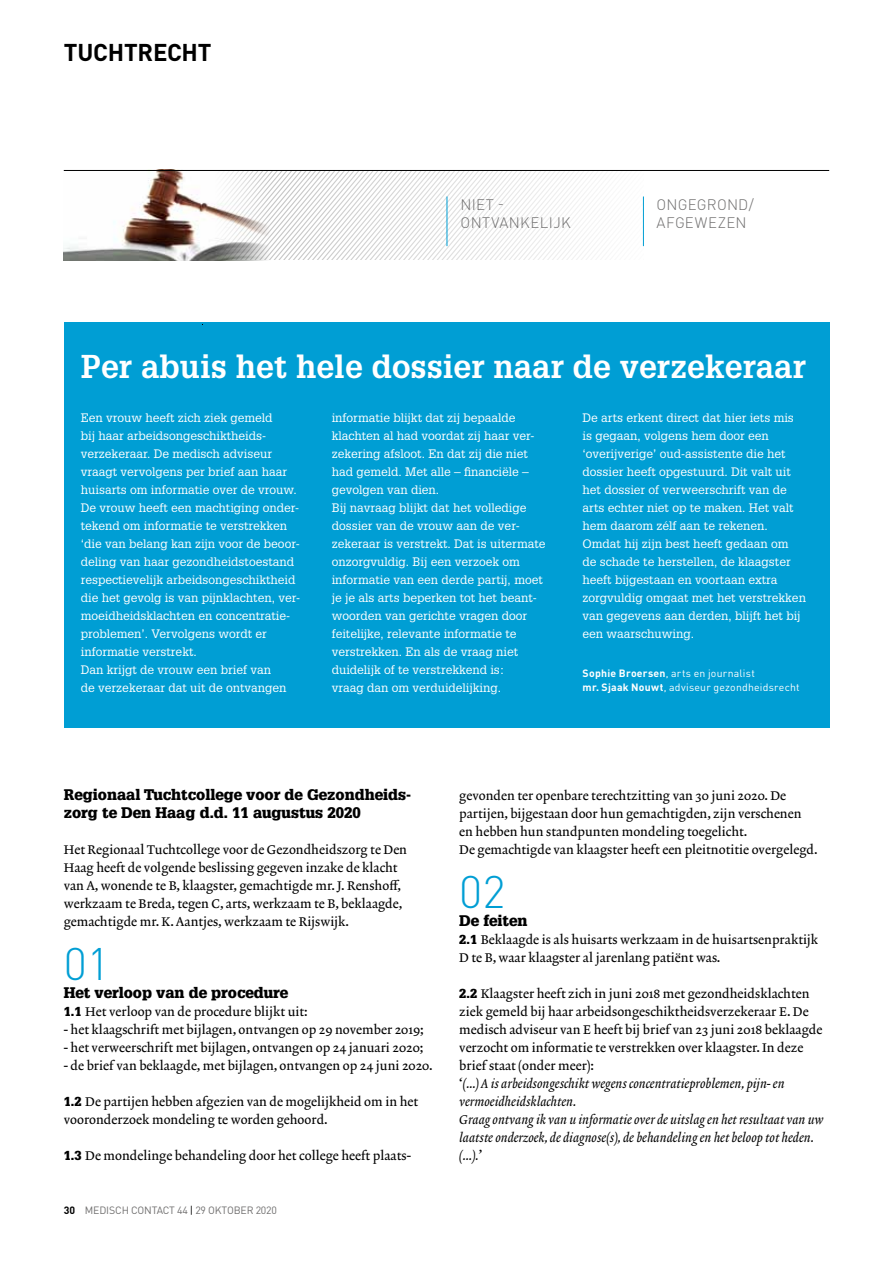
<style>
.page{position:relative;width:893px;height:1263px;background:#fff}
.page>*{position:absolute;margin:0;border:0;box-sizing:border-box;transform-origin:0 0}
.t1{font:300 45px "DINOT";color:#009ed4}
.t2{font:700 32.25px "Glypha LT Std";color:#fff}
.t3{font:700 24px "DINOT";letter-spacing:-.01em;color:#000}
.t4{font:900 15px/18px "Glypha LT Std";color:#000}
.t5{font:300 15px/18px "DINOT";letter-spacing:.015em;color:#706f6f}
.t6{font:12.75px/18px "Lexicon No 2 Roman A";color:#000}
.t7{font:12.75px/18px "Lexicon No 2 Italic A";color:#000}
.t8{font:12px/18px "Glypha LT Std";color:#fff}
.t9{font:10.5px/13.5px "DINOT";letter-spacing:.02em;color:#fff}
.t10{font:10.5px "DINOT";letter-spacing:-.015em;color:#706f6f}
.s1{font-weight:700}
.s2{font-family:"Glypha LT Std";font-weight:900}
.s3{font-weight:700;color:#000}
.s4{color:#000}
.s5{font-family:"Lexicon No 2 Roman A"}
</style>
<div class="page">
<svg style="left:290px;top:171px;width:354px;height:89px"></svg>
<hr style="left:447px;top:196px;width:1px;height:50px;background:#009ed4">
<hr style="left:643px;top:196px;width:1px;height:50px;background:#009ed4">
<img style="left:63px;top:170px;width:227px;height:90px">
<hr style="left:64px;top:170px;width:765px;height:1px;background:#000">
<div style="left:64px;top:323px;width:765px;height:405px;background:#009ed4"></div>
<h3 class="t3" style="left:64px;top:36px;width:149px">TUCHTRECHT</h3>
<p class="t5" style="left:461px;top:196px;width:112px">NIET -<br>ONTVANKELIJK</p>
<p class="t5" style="left:656px;top:196px;width:99px">ONGEGROND/<br>AFGEWEZEN</p>
<h2 class="t2" style="left:81px;top:347px;width:727px">Per abuis het hele dossier naar de verzekeraar</h2>
<p class="t8" style="left:81px;top:409px;width:221px">Een vrouw heeft zich ziek gemeld<br>bij haar arbeidsongeschiktheids&shy;verzekeraar. De medisch adviseur vraagt vervolgens per brief aan haar huisarts om informatie over de vrouw.<br>De vrouw heeft een machtiging onder&shy;tekend om informatie te verstrekken ‘die van belang kan zijn voor de beoor&shy;deling van haar gezondheidstoestand respectievelijk arbeidsongeschiktheid die het gevolg is van pijnklachten, ver&shy;moeidheidsklachten en concentratie&shy;problemen’. Vervolgens wordt er informatie verstrekt.<br>Dan krijgt de vrouw een brief van<br>de verzekeraar dat uit de ontvangen</p>
<p class="t8" style="left:332px;top:409px;width:215px">informatie blijkt dat zij bepaalde klachten al had voordat zij haar ver&shy;zekering afsloot. En dat zij die niet had gemeld. Met alle – financiële – gevolgen van dien.<br>Bij navraag blijkt dat het volledige dossier van de vrouw aan de ver&shy;zekeraar is verstrekt. Dat is uitermate onzorgvuldig. Bij een verzoek om informatie van een derde partij, moet je je als arts beperken tot het beant&shy;woorden van gerichte vragen door feitelijke, relevante informatie te verstrekken. En als de vraag niet duidelijk of te verstrekkend is:<br>vraag dan om verduidelijking.</p>
<p class="t8" style="left:583px;top:409px;width:225px">De arts erkent direct dat hier iets mis is gegaan, volgens hem door een ‘overijverige’ oud-assistente die het dossier heeft opgestuurd. Dit valt uit het dossier of verweerschrift van de arts echter niet op te maken. Het valt hem daarom zélf aan te rekenen.<br>Omdat hij zijn best heeft gedaan om<br>de schade te herstellen, de klaagster heeft bijgestaan en voortaan extra zorgvuldig omgaat met het verstrekken van gegevens aan derden, blijft het bij een waarschuwing.</p>
<p class="t9" style="left:583px;top:666px;width:219px"><span class="s1">Sophie Broersen</span>, arts en journalist<br><span class="s1">mr. Sjaak Nouwt</span>, adviseur gezondheidsrecht</p>
<p class="t4" style="left:64px;top:786px;width:349px">Regionaal Tuchtcollege voor de Gezondheids&shy;zorg te Den Haag d.d. 11 augustus 2020</p>
<p class="t6" style="left:64px;top:841px;width:345px">Het Regionaal Tuchtcollege voor de Gezondheidszorg te Den Haag heeft de volgende beslissing gegeven inzake de klacht van A, wonende te B, klaagster, gemachtigde mr. J. Renshoff, werkzaam te Breda, tegen C, arts, werkzaam te B, beklaagde, gemachtigde mr. K. Aantjes, werkzaam te Rijswijk.</p>
<h1 class="t1" style="left:64px;top:936px;width:48px">01</h1>
<p class="t4" style="left:64px;top:984px;width:226px">Het verloop van de procedure</p>
<p class="t6" style="left:64px;top:1003px;width:245px"><span class="s2">1.1</span> Het verloop van de procedure blijkt uit:</p>
<p class="t6" style="left:64px;top:1021px;width:362px">- het klaagschrift met bijlagen, ontvangen op 29 november 2019;</p>
<p class="t6" style="left:64px;top:1039px;width:361px">- het verweerschrift met bijlagen, ontvangen op 24 januari 2020;</p>
<p class="t6" style="left:64px;top:1057px;width:370px">- de brief van beklaagde, met bijlagen, ontvangen op 24 juni 2020.</p>
<p class="t6" style="left:64px;top:1093px;width:356px"><span class="s2">1.2</span> De partijen hebben afgezien van de mogelijkheid om in het vooronderzoek mondeling te worden gehoord.</p>
<p class="t6" style="left:64px;top:1147px;width:348px"><span class="s2">1.3</span> De mondelinge behandeling door het college heeft plaats-</p>
<p class="t10" style="left:64px;top:1204px;width:215px"><span class="s3">30</span> MEDISCH CONTACT 44 <span class="s4">|</span> 29 OKTOBER 2020</p>
<p class="t6" style="left:459px;top:787px;width:360px">gevonden ter openbare terechtzitting van 30 juni 2020. De partijen, bijgestaan door hun gemachtigden, zijn verschenen en hebben hun standpunten mondeling toegelicht.<br>De gemachtigde van klaagster heeft een pleitnotitie overgelegd.</p>
<h1 class="t1" style="left:459px;top:864px;width:48px">02</h1>
<p class="t4" style="left:459px;top:912px;width:70px">De feiten</p>
<p class="t6" style="left:459px;top:931px;width:360px"><span class="s2">2.1</span> Beklaagde is als huisarts werkzaam in de huisartsenpraktijk<br>D te B, waar klaagster al jarenlang patiënt was.</p>
<p class="t6" style="left:459px;top:985px;width:365px"><span class="s2">2.2</span> Klaagster heeft zich in juni 2018 met gezondheidsklachten ziek gemeld bij haar arbeidsongeschiktheidsverzekeraar E. De medisch adviseur van E heeft bij brief van 23 juni 2018 beklaagde verzocht om informatie te verstrekken over klaagster. In deze brief staat (onder meer):</p>
<p class="t7" style="left:459px;top:1075px;width:366px"><span class="s5">‘</span>(…) A is arbeidsongeschikt wegens concentratieproblemen, pijn- en vermoeidheidsklachten.<br>Graag ontvang ik van u informatie over de uitslag en het resultaat van uw laatste onderzoek, de diagnose(s), de behandeling en het beloop tot heden. (…).<span class="s5">’</span></p>
</div>
